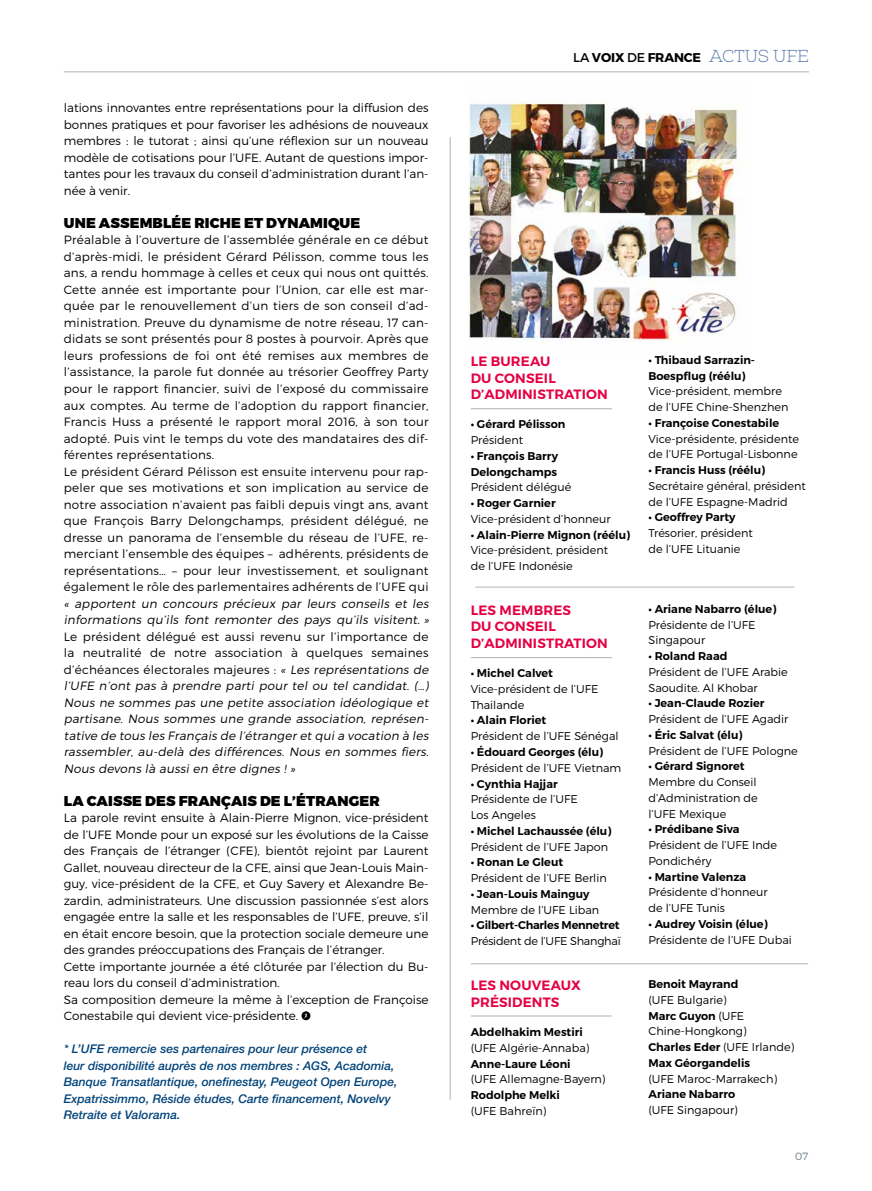
<style>
.page{position:relative;width:872px;height:1191px;background:#fff}
.page>*{position:absolute;margin:0;border:0;box-sizing:border-box;transform-origin:0 0}
.t1{font:900 14.25px "Montserrat";letter-spacing:.01em;color:#000}
.t2{font:600 13.5px/16.5px "Montserrat";letter-spacing:.01em;color:#e50043}
.t3{font:700 12.75px "Montserrat";letter-spacing:-.01em;color:#000}
.t4{font:300 12px/16.5px "Montserrat";letter-spacing:.02em;color:#000;text-align:justify}
.t5{font:300 12px/16.5px "Montserrat";color:#000}
.t6{font:italic 300 12px/16.5px "Montserrat";letter-spacing:.01em;color:#000}
.t7{font:italic 500 12px/16.5px "Helvetica Neue LT Std";color:#004379}
.t8{font:300 11.25px/15.8px "Montserrat";color:#000}
.t9{font:600 11.25px/15.8px "Montserrat";color:#000}
.t10{font:600 11.25px "Montserrat";letter-spacing:-.02em;color:#000}
.t11{font:300 11.25px "Montserrat";letter-spacing:-.02em;color:#000}
.t12{font:300 10.5px "Montserrat";color:#6c7c85}
.s1{font-style:normal}
.s2{font-weight:400}
.s3{font-family:"Nexa Slab";font-weight:300;font-size:17.25px;color:#5f7eab}
.s4{font-weight:600}
</style>
<div class="page">
<img style="left:469px;top:101px;width:271px;height:241px">
<hr style="left:64px;top:71px;width:745px;height:1px;background:#b3b2b2">
<svg style="left:301px;top:1011px;width:9px;height:9px"></svg>
<svg style="left:303px;top:1013px;width:6px;height:5px"></svg>
<hr style="left:450px;top:137px;width:1px;height:962px;background:#b3b2b2">
<hr style="left:475px;top:586px;width:319px;height:1px;background:#b3b2b2">
<hr style="left:471px;top:963px;width:337px;height:1px;background:#b3b2b2">
<hr style="left:471px;top:408px;width:141px;height:1px;background:#b3b2b2">
<hr style="left:471px;top:657px;width:141px;height:1px;background:#b3b2b2">
<hr style="left:471px;top:1015px;width:141px;height:1px;background:#b3b2b2">
<p class="t4" style="left:64px;top:100px;width:366px">lations innovantes entre représentations pour la diffusion des bonnes pratiques et pour favoriser les adhésions de nouveaux membres : le tutorat ; ainsi qu’une réflexion sur un nouveau modèle de cotisations pour l’UFE. Autant de questions impor&shy;tantes pour les travaux du conseil d’administration durant l’an&shy;née à venir.</p>
<p class="t1" style="left:64px;top:214px;width:298px">UNE ASSEMBLÉE RICHE ET DYNAMIQUE</p>
<p class="t4" style="left:64px;top:232px;width:366px;text-align:left">Préalable à l’ouverture de l’assemblée générale en ce début d’après-midi, le président Gérard Pélisson, comme tous les ans, a rendu hommage à celles et ceux qui nous ont quittés.<br>Cette année est importante pour l’Union, car elle est mar&shy;quée par le renouvellement d’un tiers de son conseil d’ad&shy;ministration. Preuve du dynamisme de notre réseau, 17 can&shy;didats se sont présentés pour 8 postes à pourvoir. Après que leurs professions de foi ont été remises aux membres de l’assistance, la parole fut donnée au trésorier Geoffrey Party pour le rapport financier, suivi de l’exposé du commissaire aux comptes. Au terme de l’adoption du rapport financier, Francis Huss a présenté le rapport moral 2016, à son tour adopté. Puis vint le temps du vote des mandataires des dif&shy;férentes représentations.<br>Le président Gérard Pélisson est ensuite intervenu pour rap&shy;peler que ses motivations et son implication au service de notre association n’avaient pas faibli depuis vingt ans, avant que François Barry Delongchamps, président délégué, ne dresse un panorama de l’ensemble du réseau de l’UFE, re&shy;merciant l’ensemble des équipes – adhérents, présidents de représentations… – pour leur investissement, et soulignant également le rôle des parlementaires adhérents de l’UFE qui</p>
<p class="t6" style="left:64px;top:595px;width:368px">« apportent un concours précieux par leurs conseils et les informations qu’ils font remonter des pays qu’ils visitent. »</p>
<p class="t6" style="left:64px;top:628px;width:368px"><span class="s1">Le président délégué est aussi revenu sur l’importance de la neutralité de notre association à quelques semaines d’échéances électorales majeures :</span> « Les représentations de l’UFE n’ont pas à prendre parti pour tel ou tel candidat. (…)<br>Nous ne sommes pas une petite association idéologique et partisane. Nous sommes une grande association, représen&shy;tative de tous les Français de l’étranger et qui a vocation à les rassembler, au-delà des différences. Nous en sommes fiers.<br>Nous devons là aussi en être dignes ! »</p>
<p class="t1" style="left:64px;top:791px;width:317px">LA CAISSE DES FRANÇAIS DE L’ÉTRANGER</p>
<p class="t5" style="left:64px;top:809px;width:366px">La parole revint ensuite à Alain-Pierre Mignon, vice-président de l’UFE Monde pour un exposé sur les évolutions de la Caisse des Français de l’étranger (CFE), bientôt rejoint par Laurent Gallet, nouveau directeur de la CFE, ainsi que Jean-Louis Main&shy;guy, vice-président de la CFE, et Guy Savery et Alexandre Be&shy;zardin, administrateurs. Une discussion passionnée s’est alors engagée entre la salle et les responsables de l’UFE, preuve, s’il en était encore besoin, que la protection sociale demeure une des grandes préoccupations des Français de l’étranger.<br>Cette importante journée a été clôturée par l’élection du Bu&shy;reau lors du conseil d’administration.<br>Sa composition demeure la même à l’exception de Françoise Conestabile qui devient vice-présidente.</p>
<p class="t7" style="left:64px;top:1040px;width:335px">* L’UFE remercie ses partenaires pour leur présence et<br>leur disponibilité auprès de nos membres : AGS, Acadomia, Banque Transatlantique, onefinestay, Peugeot Open Europe, Expatrissimmo, Réside études, Carte financement, Novelvy Retraite et Valorama.</p>
<p class="t3" style="left:573px;top:50px;width:237px"><span class="s2">LA</span> VOIX <span class="s2">DE</span> FRANCE <span class="s3">ACTUS UFE</span></p>
<p class="t2" style="left:471px;top:353px;width:139px">LE BUREAU<br>DU CONSEIL<br>D’ADMINISTRATION</p>
<p class="t9" style="left:471px;top:416px;width:96px">• Gérard Pélisson</p>
<p class="t8" style="left:471px;top:432px;width:54px">Président</p>
<p class="t9" style="left:471px;top:448px;width:89px">• François Barry<br>Delongchamps</p>
<p class="t8" style="left:471px;top:479px;width:102px">Président délégué</p>
<p class="t9" style="left:471px;top:495px;width:86px">• Roger Garnier</p>
<p class="t8" style="left:471px;top:511px;width:141px">Vice-président d’honneur</p>
<p class="t9" style="left:471px;top:527px;width:161px">• Alain-Pierre Mignon (réélu)</p>
<p class="t8" style="left:471px;top:542px;width:139px">Vice-président, président de l’UFE Indonésie</p>
<p class="t2" style="left:471px;top:602px;width:139px">LES MEMBRES<br>DU CONSEIL<br>D’ADMINISTRATION</p>
<p class="t9" style="left:471px;top:665px;width:84px">• Michel Calvet</p>
<p class="t8" style="left:471px;top:681px;width:129px">Vice-président de l’UFE<br>Thailande</p>
<p class="t9" style="left:471px;top:712px;width:77px">• Alain Floriet</p>
<p class="t8" style="left:471px;top:728px;width:149px">Président de l’UFE Sénégal</p>
<p class="t9" style="left:471px;top:744px;width:134px">• Édouard Georges (élu)</p>
<p class="t8" style="left:471px;top:759px;width:152px">Président de l’UFE Vietnam</p>
<p class="t9" style="left:471px;top:775px;width:89px">• Cynthia Hajjar</p>
<p class="t8" style="left:471px;top:791px;width:109px">Présidente de l’UFE<br>Los Angeles</p>
<p class="t9" style="left:471px;top:823px;width:142px">• Michel Lachaussée (élu)</p>
<p class="t8" style="left:471px;top:838px;width:139px">Président de l’UFE Japon</p>
<p class="t9" style="left:471px;top:854px;width:94px">• Ronan Le Gleut</p>
<p class="t8" style="left:471px;top:870px;width:137px">Président de l’UFE Berlin</p>
<p class="t9" style="left:471px;top:886px;width:120px">• Jean-Louis Mainguy</p>
<p class="t8" style="left:471px;top:901px;width:130px">Membre de l’UFE Liban</p>
<p class="t10" style="left:471px;top:918px;width:150px">• Gilbert-Charles Mennetret</p>
<p class="t11" style="left:471px;top:934px;width:152px">Président de l’UFE Shanghaï</p>
<p class="t2" style="left:471px;top:977px;width:112px">LES NOUVEAUX<br>PRÉSIDENTS</p>
<p class="t9" style="left:471px;top:1024px;width:114px">Abdelhakim Mestiri</p>
<p class="t8" style="left:471px;top:1039px;width:120px">(UFE Algérie-Annaba)</p>
<p class="t9" style="left:471px;top:1055px;width:101px">Anne-Laure Léoni</p>
<p class="t8" style="left:471px;top:1071px;width:136px">(UFE Allemagne-Bayern)</p>
<p class="t9" style="left:471px;top:1087px;width:91px">Rodolphe Melki</p>
<p class="t8" style="left:471px;top:1102px;width:77px">(UFE Bahreïn)</p>
<p class="t9" style="left:648px;top:352px;width:108px">• Thibaud Sarrazin-<br>Boespflug (réélu)</p>
<p class="t8" style="left:648px;top:383px;width:141px">Vice-président, membre de l’UFE Chine-Shenzhen</p>
<p class="t9" style="left:648px;top:415px;width:132px">• Françoise Conestabile</p>
<p class="t8" style="left:648px;top:430px;width:152px">Vice-présidente, présidente de l’UFE Portugal-Lisbonne</p>
<p class="t9" style="left:648px;top:462px;width:118px">• Francis Huss (réélu)</p>
<p class="t8" style="left:648px;top:478px;width:159px">Secrétaire général, président de l’UFE Espagne-Madrid</p>
<p class="t9" style="left:648px;top:510px;width:89px">• Geoffrey Party</p>
<p class="t8" style="left:648px;top:525px;width:106px">Trésorier, président de l’UFE Lituanie</p>
<p class="t9" style="left:648px;top:601px;width:129px">• Ariane Nabarro (élue)</p>
<p class="t8" style="left:648px;top:616px;width:109px">Présidente de l’UFE<br>Singapour</p>
<p class="t9" style="left:648px;top:648px;width:80px">• Roland Raad</p>
<p class="t8" style="left:648px;top:663px;width:141px">Président de l’UFE Arabie<br>Saoudite. Al Khobar</p>
<p class="t9" style="left:648px;top:695px;width:118px">• Jean-Claude Rozier</p>
<p class="t8" style="left:648px;top:711px;width:141px">Président de l’UFE Agadir</p>
<p class="t9" style="left:648px;top:727px;width:95px">• Éric Salvat (élu)</p>
<p class="t8" style="left:648px;top:742px;width:151px">Président de l’UFE Pologne</p>
<p class="t9" style="left:648px;top:758px;width:98px">• Gérard Signoret</p>
<p class="t8" style="left:648px;top:774px;width:111px;text-align:justify">Membre du Conseil d’Administration de l’UFE Mexique</p>
<p class="t9" style="left:648px;top:821px;width:93px">• Prédibane Siva</p>
<p class="t8" style="left:648px;top:837px;width:130px">Président de l’UFE Inde<br>Pondichéry</p>
<p class="t9" style="left:648px;top:869px;width:99px">• Martine Valenza</p>
<p class="t8" style="left:648px;top:884px;width:121px">Présidente d’honneur de l’UFE Tunis</p>
<p class="t9" style="left:648px;top:916px;width:121px">• Audrey Voisin (élue)</p>
<p class="t8" style="left:648px;top:931px;width:145px">Présidente de l’UFE Dubai</p>
<p class="t9" style="left:648px;top:976px;width:91px">Benoit Mayrand</p>
<p class="t8" style="left:648px;top:991px;width:147px">(UFE Bulgarie)<br><span class="s4">Marc Guyon</span> (UFE<br>Chine-Hongkong)<br><span class="s4">Charles Eder</span> (UFE Irlande)<br><span class="s4">Max Géorgandelis</span></p>
<p class="t8" style="left:648px;top:1070px;width:130px">(UFE Maroc-Marrakech)</p>
<p class="t9" style="left:648px;top:1086px;width:88px">Ariane Nabarro</p>
<p class="t8" style="left:648px;top:1102px;width:91px">(UFE Singapour)</p>
<p class="t12" style="left:795px;top:1149px;width:14px">07</p>
</div>
